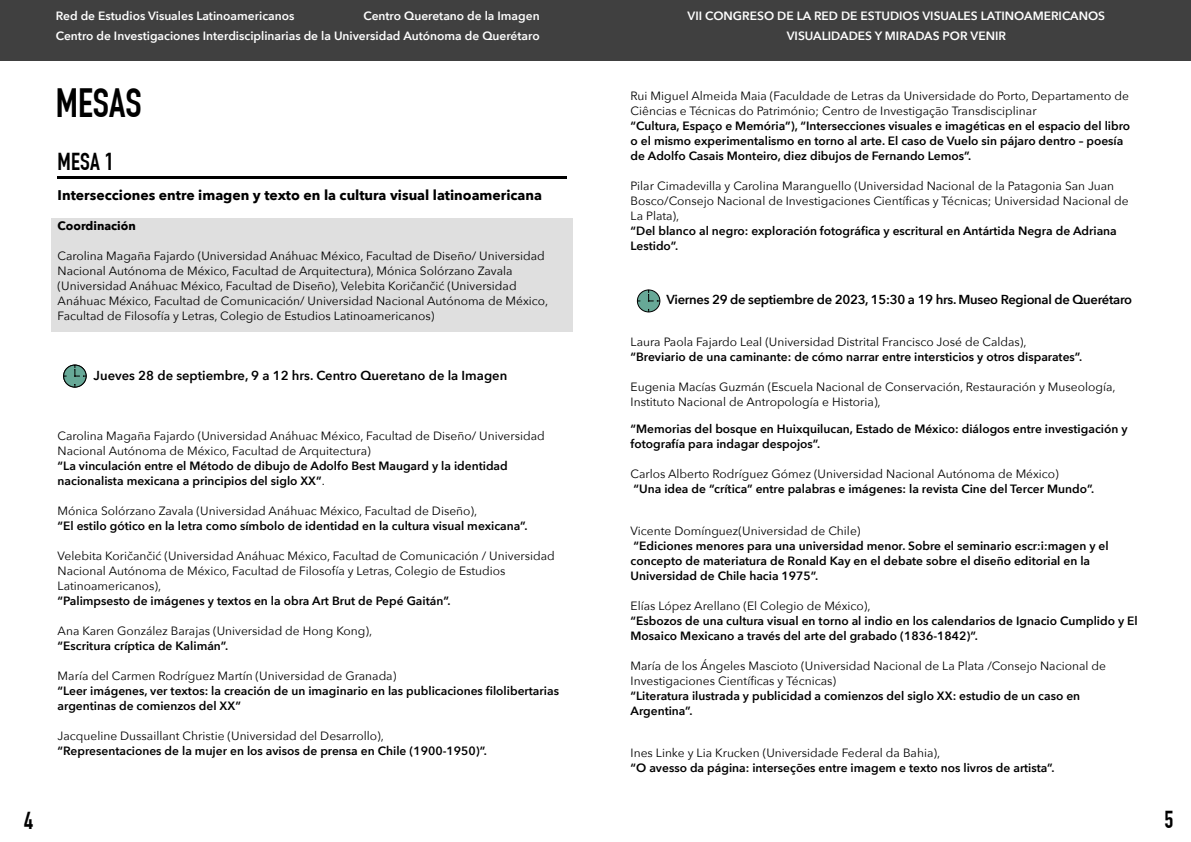
<style>
.page{position:relative;width:1191px;height:842px;background:#fff}
.page>*{position:absolute;margin:0;border:0;box-sizing:border-box;transform-origin:0 0}
.t1{font:700 40px "DIN Condensed";color:#000}
.t2{font:700 24px "DIN Condensed";color:#000}
.t3{font:700 14px "Avenir Next";color:#000}
.t4{font:600 13px "Avenir Next";letter-spacing:-.025em;color:#000}
.t5{font:600 13px "Avenir Next";color:#000}
.t6{font:12px/15px "Avenir Next";color:#000}
.t7{font:600 12px/15px "Avenir Next";color:#000}
.t8{font:600 12px/20px "Avenir Next";color:#fff;text-align:center}
.t9{font:700 12px "Avenir Next";color:#000}
.s1{font-weight:400}
</style>
<div class="page">
<div style="left:595px;top:0;width:596px;height:61px;background:#404040"></div>
<div style="left:0;top:0;width:595px;height:61px;background:#404040"></div>
<hr style="left:58px;top:176px;width:509px;height:3px;background:#000">
<div style="left:51px;top:218px;width:522px;height:114px;background:#dfdfdf"></div>
<div style="left:63px;top:365px;width:23px;height:22px;background:#67a897;border:1px solid #000;border-radius:50%"></div>
<svg style="left:74px;top:365px;width:12px;height:12px"></svg>
<div style="left:637px;top:290px;width:23px;height:22px;background:#67a897;border:1px solid #000;border-radius:50%"></div>
<svg style="left:648px;top:290px;width:11px;height:12px"></svg>
<h2 class="t2" style="left:24px;top:812px;width:10px">4</h2>
<p class="t8" style="left:56px;top:6px;width:485px;text-align:right">Centro Queretano de la Imagen<br>Centro de Investigaciones Interdisciplinarias de la Universidad Autónoma de Querétaro</p>
<p class="t8" style="left:56px;top:6px;width:240px">Red de Estudios Visuales Latinoamericanos</p>
<h1 class="t1" style="left:56px;top:89px;width:87px">MESAS</h1>
<h2 class="t2" style="left:58px;top:153px;width:58px">MESA 1</h2>
<p class="t3" style="left:58px;top:186px;width:486px">Intersecciones entre imagen y texto en la cultura visual latinoamericana</p>
<p class="t9" style="left:58px;top:218px;width:80px">Coordinación</p>
<p class="t6" style="left:58px;top:249px;width:492px">Carolina Magaña Fajardo (Universidad Anáhuac México, Facultad de Diseño/ Universidad Nacional Autónoma de México, Facultad de Arquitectura), Mónica Solórzano Zavala (Universidad Anáhuac México, Facultad de Diseño), Velebita Koričančić (Universidad Anáhuac México, Facultad de Comunicación/ Universidad Nacional Autónoma de México, Facultad de Filosofía y Letras, Colegio de Estudios Latinoamericanos)</p>
<p class="t5" style="left:94px;top:367px;width:415px">Jueves 28 de septiembre, 9 a 12 hrs. Centro Queretano de la Imagen</p>
<p class="t6" style="left:58px;top:429px;width:488px">Carolina Magaña Fajardo (Universidad Anáhuac México, Facultad de Diseño/ Universidad<br>Nacional Autónoma de México, Facultad de Arquitectura)</p>
<p class="t7" style="left:58px;top:459px;width:452px">“La vinculación entre el Método de dibujo de Adolfo Best Maugard y la identidad nacionalista mexicana a principios del siglo XX”<span class="s1">.</span></p>
<p class="t6" style="left:58px;top:504px;width:421px">Mónica Solórzano Zavala (Universidad Anáhuac México, Facultad de Diseño),</p>
<p class="t7" style="left:58px;top:519px;width:471px">“El estilo gótico en la letra como símbolo de identidad en la cultura visual mexicana”.</p>
<p class="t6" style="left:58px;top:549px;width:499px">Velebita Koričančić (Universidad Anáhuac México, Facultad de Comunicación / Universidad<br>Nacional Autónoma de México, Facultad de Filosofía y Letras, Colegio de Estudios<br>Latinoamericanos),</p>
<p class="t7" style="left:58px;top:594px;width:394px">“Palimpsesto de imágenes y textos en la obra Art Brut de Pepé Gaitán”.</p>
<p class="t6" style="left:58px;top:624px;width:316px">Ana Karen González Barajas (Universidad de Hong Kong),</p>
<p class="t7" style="left:58px;top:639px;width:172px">“Escritura críptica de Kalimán”.</p>
<p class="t6" style="left:58px;top:669px;width:340px">María del Carmen Rodríguez Martín (Universidad de Granada)</p>
<p class="t7" style="left:58px;top:684px;width:503px">“Leer imágenes, ver textos: la creación de un imaginario en las publicaciones filolibertarias argentinas de comienzos del XX”</p>
<p class="t6" style="left:58px;top:729px;width:328px">Jacqueline Dussaillant Christie (Universidad del Desarrollo),</p>
<p class="t7" style="left:58px;top:744px;width:431px">“Representaciones de la mujer en los avisos de prensa en Chile (1900-1950)”.</p>
<p class="t8" style="left:687px;top:6px;width:419px">VII CONGRESO DE LA RED DE ESTUDIOS VISUALES LATINOAMERICANOS<br>VISUALIDADES Y MIRADAS POR VENIR</p>
<p class="t6" style="left:630px;top:89px;width:500px">Rui Miguel Almeida Maia (Faculdade de Letras da Universidade do Porto, Departamento de<br>Ciências e Técnicas do Património; Centro de Investigação Transdisciplinar</p>
<p class="t7" style="left:630px;top:119px;width:501px">“Cultura, Espaço e Memória”), “Intersecciones visuales e imagéticas en el espacio del libro o el mismo experimentalismo en torno al arte. El caso de Vuelo sin pájaro dentro – poesía de Adolfo Casais Monteiro, diez dibujos de Fernando Lemos”.</p>
<p class="t6" style="left:630px;top:179px;width:500px">Pilar Cimadevilla y Carolina Maranguello (Universidad Nacional de la Patagonia San Juan<br>Bosco/Consejo Nacional de Investigaciones Científicas y Técnicas; Universidad Nacional de<br>La Plata),</p>
<p class="t7" style="left:630px;top:224px;width:488px">“Del blanco al negro: exploración fotográfica y escritural en Antártida Negra de Adriana<br>Lestido”.</p>
<p class="t4" style="left:666px;top:291px;width:467px">Viernes 29 de septiembre de 2023, 15:30 a 19 hrs. Museo Regional de Querétaro</p>
<p class="t6" style="left:630px;top:335px;width:397px">Laura Paola Fajardo Leal (Universidad Distrital Francisco José de Caldas),</p>
<p class="t7" style="left:630px;top:350px;width:453px">“Breviario de una caminante: de cómo narrar entre intersticios y otros disparates”.</p>
<p class="t6" style="left:630px;top:380px;width:486px">Eugenia Macías Guzmán (Escuela Nacional de Conservación, Restauración y Museología,<br>Instituto Nacional de Antropología e Historia),</p>
<p class="t7" style="left:630px;top:422px;width:498px">“Memorias del bosque en Huixquilucan, Estado de México: diálogos entre investigación y fotografía para indagar despojos”.</p>
<p class="t6" style="left:630px;top:467px;width:430px">Carlos Alberto Rodríguez Gómez (Universidad Nacional Autónoma de México)</p>
<p class="t7" style="left:633px;top:482px;width:462px">“Una idea de “crítica” entre palabras e imágenes: la revista Cine del Tercer Mundo”.</p>
<p class="t6" style="left:630px;top:524px;width:231px">Vicente Domínguez (Universidad de Chile)</p>
<p class="t7" style="left:630px;top:539px;width:479px">“Ediciones menores para una universidad menor. Sobre el seminario escr:i:magen y el concepto de materiatura de Ronald Kay en el debate sobre el diseño editorial en la<br>Universidad de Chile hacia 1975”.</p>
<p class="t6" style="left:630px;top:599px;width:241px">Elías López Arellano (El Colegio de México),</p>
<p class="t7" style="left:630px;top:614px;width:509px">“Esbozos de una cultura visual en torno al indio en los calendarios de Ignacio Cumplido y El<br>Mosaico Mexicano a través del arte del grabado (1836-1842)”.</p>
<p class="t6" style="left:630px;top:659px;width:477px">María de los Ángeles Mascioto (Universidad Nacional de La Plata /Consejo Nacional de<br>Investigaciones Científicas y Técnicas)</p>
<p class="t7" style="left:630px;top:689px;width:451px">“Literatura ilustrada y publicidad a comienzos del siglo XX: estudio de un caso en<br>Argentina”.</p>
<p class="t6" style="left:630px;top:746px;width:311px">Ines Linke y Lia Krucken (Universidade Federal da Bahia),</p>
<p class="t7" style="left:630px;top:761px;width:425px">“O avesso da página: interseções entre imagem e texto nos livros de artista”.</p>
<h2 class="t2" style="left:1164px;top:811px;width:10px">5</h2>
</div>
